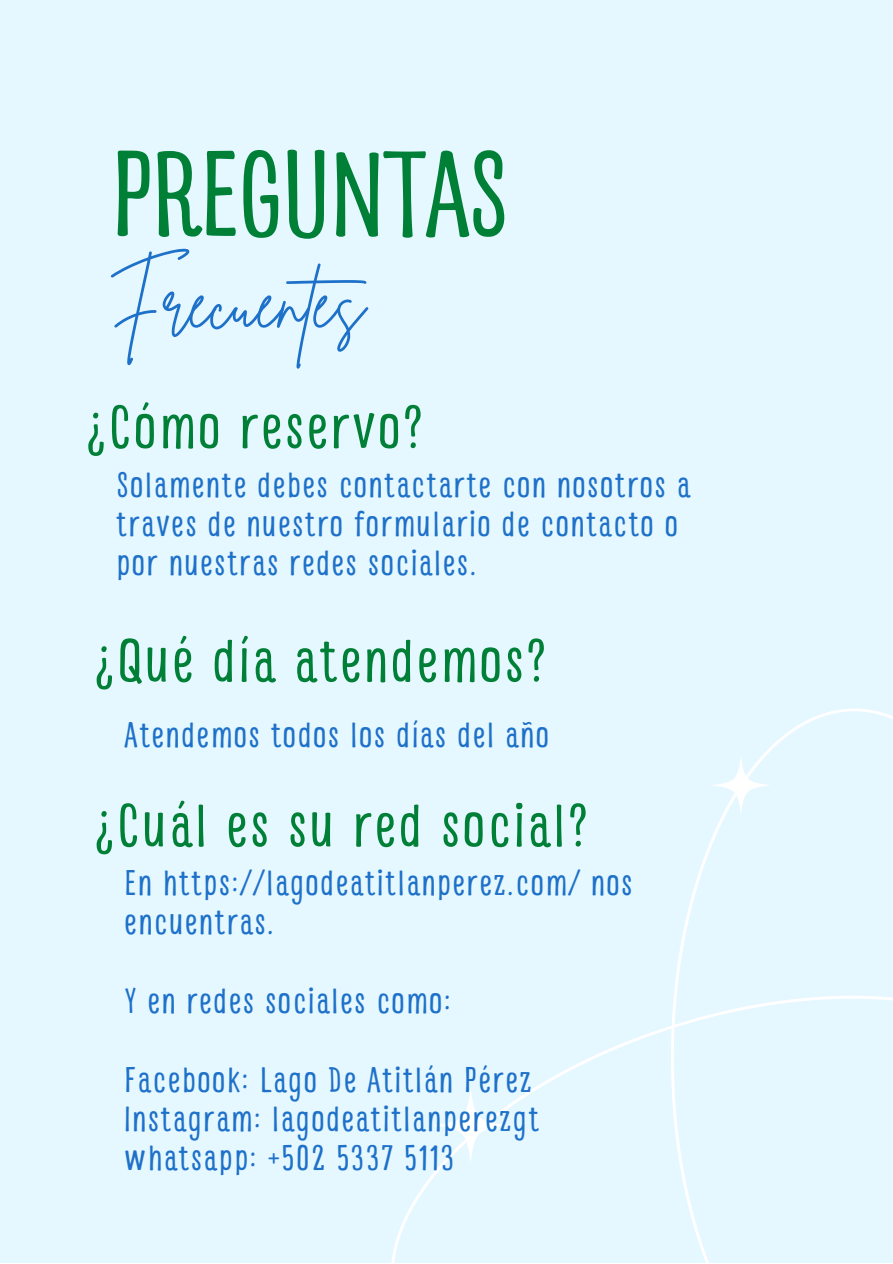
<style>
.page{position:relative;width:893px;height:1264px;background:#fff}
.page>*{position:absolute;margin:0;border:0;box-sizing:border-box;transform-origin:0 0}
.t1{font:128.85px "Nefelibata Pen Sans";letter-spacing:-.07em;color:#008037}
.t2{font:71.55px "Brittany Signature";color:#1e71c9}
.t3{font:64.35px "Nefelibata Pen Sans";color:#008037}
.t4{font:37.95px/39.3px "Nefelibata Pen Sans";color:#1e71c9}
</style>
<div class="page">
<div style="left:0;top:0;width:892px;height:1262px;background:#e5f7ff"></div>
<svg style="left:671px;top:708px;width:221px;height:555px"></svg>
<svg style="left:710px;top:755px;width:61px;height:60px"></svg>
<svg style="left:391px;top:970px;width:501px;height:292px"></svg>
<svg style="left:432px;top:1087px;width:77px;height:76px"></svg>
<h1 class="t1" style="left:107px;top:124px;width:406px">PREGUNTAS</h1>
<h2 class="t2" style="left:107px;top:257px;width:280px">Frecuentes</h2>
<h3 class="t3" style="left:85px;top:392px;width:340px">¿Cómo reservo?</h3>
<p class="t4" style="left:115px;top:465px;width:577px">Solamente debes contactarte con nosotros a traves de nuestro formulario de contacto o por nuestras redes sociales.</p>
<h3 class="t3" style="left:93px;top:625px;width:455px">¿Qué día atendemos?</h3>
<p class="t4" style="left:124px;top:715px;width:427px">Atendemos todos los días del año</p>
<h3 class="t3" style="left:93px;top:790px;width:497px">¿Cuál es su red social?</h3>
<p class="t4" style="left:124px;top:863px;width:511px">En https://lagodeatitlanperez.com/ nos encuentras.</p>
<p class="t4" style="left:124px;top:961px;width:410px;line-height:78.8px">Y en redes sociales como:<br>Facebook: Lago De Atitlán Pérez</p>
<p class="t4" style="left:124px;top:1099px;width:418px">Instagram: lagodeatitlanperezgt whatsapp: +502 5337 5113</p>
</div>
